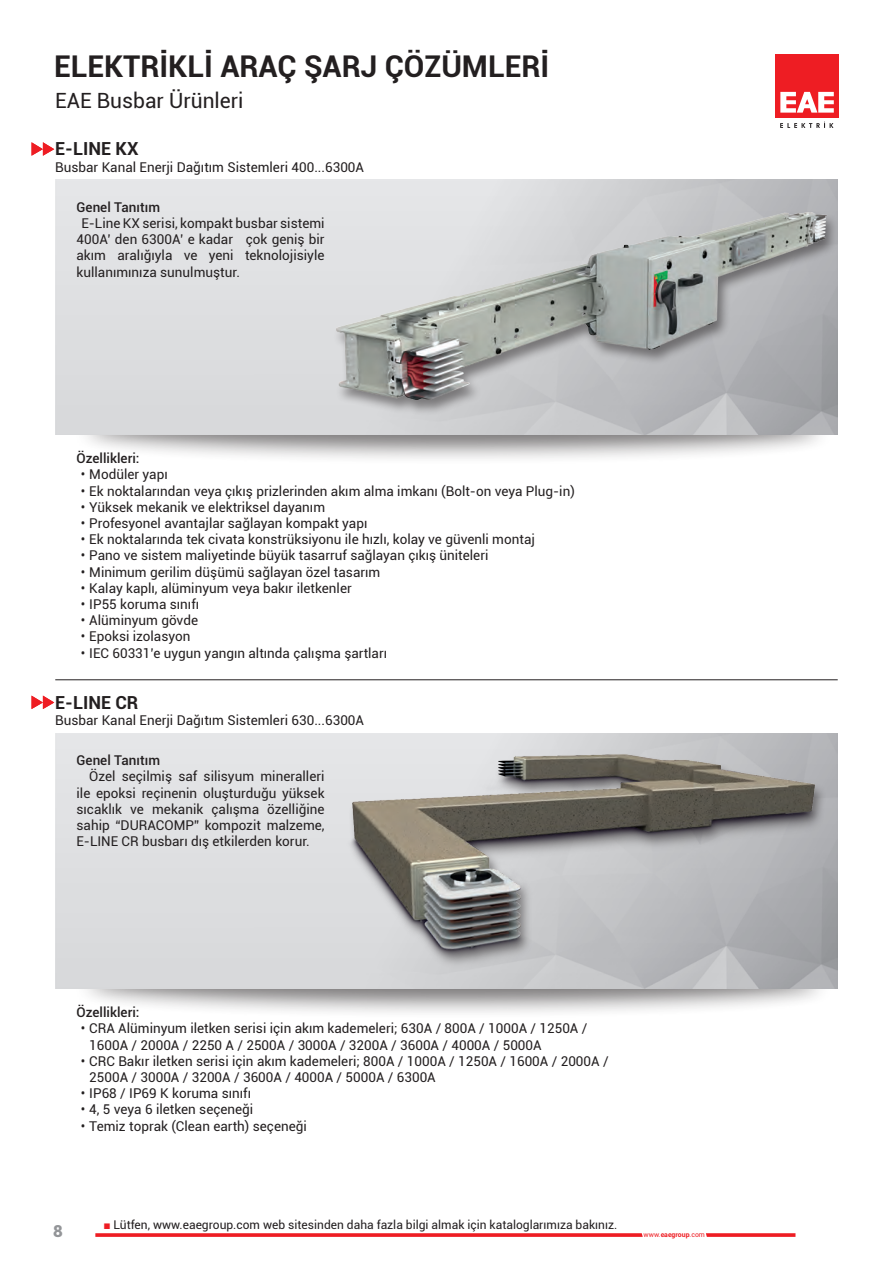
<style>
.page{position:relative;width:893px;height:1263px;background:#fff}
.page>*{position:absolute;margin:0;border:0;box-sizing:border-box;transform-origin:0 0}
.t1{font:700 30px "Roboto";color:#231f20}
.t2{font:21px "Roboto";color:#231f20}
.t3{font:700 18px "Roboto";color:#231f20}
.t4{font:900 16.5px "Roboto";color:#939598}
.t5{font:13.5px/16.2px "Roboto";color:#231f20}
.t6{font:500 13.5px "Roboto";color:#231f20}
.t7{font:12px "Roboto";color:#231f20}
.t8{font:6.9px "Roboto";color:#ee1d23}
.s1{font-family:"Arial";color:#ee1d23}
.s2{font-weight:700}
</style>
<div class="page">
<div style="left:775px;top:54px;width:64px;height:64px;background:#ee1d23"></div>
<svg style="left:780px;top:92px;width:54px;height:21px"></svg>
<svg style="left:780px;top:122px;width:53px;height:6px"></svg>
<svg style="left:95px;top:1233px;width:700px;height:4px;background:#f04348"></svg>
<div style="left:73px;top:946px;width:761px;height:73px;background:#231f20;opacity:.6"></div>
<hr style="left:55px;top:679px;width:783px;height:1px;background:#231f20">
<svg style="left:32px;top:696px;width:22px;height:13px"></svg>
<div style="left:55px;top:733px;width:271px;height:255px;background:#dedfe1"></div>
<img style="left:326px;top:733px;width:512px;height:255px">
<div style="left:73px;top:393px;width:761px;height:72px;background:#231f20;opacity:.6"></div>
<svg style="left:32px;top:142px;width:22px;height:14px"></svg>
<img style="left:55px;top:180px;width:783px;height:255px">
<div style="left:332px;top:211px;width:506px;height:205px;background:#231f20;opacity:.5"></div>
<img style="left:331px;top:199px;width:502px;height:214px">
<h1 class="t1" style="left:54px;top:45px;width:497px">ELEKTRİKLİ ARAÇ ŞARJ ÇÖZÜMLERİ</h1>
<p class="t2" style="left:55px;top:86px;width:190px">EAE Busbar Ürünleri</p>
<p class="t3" style="left:55px;top:136px;width:85px">E-LINE KX</p>
<p class="t5" style="left:55px;top:158px;width:310px">Busbar Kanal Enerji Dağıtım Sistemleri 400...6300A</p>
<p class="t6" style="left:77px;top:197px;width:85px">Genel Tanıtım</p>
<p class="t5" style="left:77px;top:215px;width:250px;text-align:justify;text-indent:5px">E-Line KX serisi, kompakt busbar sistemi 400A’ den 6300A’ e kadar çok geniş bir akım aralığıyla ve yeni teknolojisiyle kullanımınıza sunulmuştur.</p>
<p class="t6" style="left:77px;top:449px;width:64px">Özellikleri:</p>
<p class="t5" style="left:81px;top:466px;width:88px">• Modüler yapı</p>
<p class="t5" style="left:81px;top:482px;width:496px">• Ek noktalarından veya çıkış prizlerinden akım alma imkanı (Bolt-on veya Plug-in)</p>
<p class="t5" style="left:81px;top:498px;width:246px">• Yüksek mekanik ve elektriksel dayanım</p>
<p class="t5" style="left:81px;top:515px;width:288px">• Profesyonel avantajlar sağlayan kompakt yapı</p>
<p class="t5" style="left:81px;top:531px;width:456px">• Ek noktalarında tek civata konstrüksiyonu ile hızlı, kolay ve güvenli montaj</p>
<p class="t5" style="left:81px;top:547px;width:409px">• Pano ve sistem maliyetinde büyük tasarruf sağlayan çıkış üniteleri</p>
<p class="t5" style="left:81px;top:563px;width:301px">• Minimum gerilim düşümü sağlayan özel tasarım</p>
<p class="t5" style="left:81px;top:579px;width:272px">• Kalay kaplı, alüminyum veya bakır iletkenler</p>
<p class="t5" style="left:81px;top:596px;width:120px">• IP55 koruma sınıfı</p>
<p class="t5" style="left:81px;top:612px;width:119px">• Alüminyum gövde</p>
<p class="t5" style="left:81px;top:628px;width:111px">• Epoksi izolasyon</p>
<p class="t5" style="left:81px;top:644px;width:308px">• IEC 60331’e uygun yangın altında çalışma şartları</p>
<p class="t3" style="left:55px;top:690px;width:85px">E-LINE CR</p>
<p class="t5" style="left:55px;top:711px;width:310px">Busbar Kanal Enerji Dağıtım Sistemleri 630...6300A</p>
<p class="t6" style="left:77px;top:751px;width:85px">Genel Tanıtım</p>
<p class="t5" style="left:77px;top:768px;width:250px;text-align:justify;text-indent:13px">Özel seçilmiş saf silisyum mineralleri ile epoksi reçinenin oluşturduğu yüksek sıcaklık ve mekanik çalışma özelliğine sahip “DURACOMP” kompozit malzeme, E-LINE CR busbarı dış etkilerden korur.</p>
<p class="t6" style="left:77px;top:1003px;width:64px">Özellikleri:</p>
<p class="t5" style="left:89px;top:1020px;width:500px;text-indent:-9px">• CRA Alüminyum iletken serisi için akım kademeleri; 630A / 800A / 1000A / 1250A /<br>1600A / 2000A / 2250 A / 2500A / 3000A / 3200A / 3600A / 4000A / 5000A</p>
<p class="t5" style="left:89px;top:1052px;width:521px;text-indent:-9px">• CRC Bakır iletken serisi için akım kademeleri; 800A / 1000A / 1250A / 1600A / 2000A /<br>2500A / 3000A / 3200A / 3600A / 4000A / 5000A / 6300A</p>
<p class="t5" style="left:81px;top:1085px;width:172px">• IP68 / IP69 K koruma sınıfı</p>
<p class="t5" style="left:81px;top:1101px;width:174px">• 4, 5 veya 6 iletken seçeneği</p>
<p class="t5" style="left:81px;top:1117px;width:228px">• Temiz toprak (Clean earth) seçeneği</p>
<p class="t4" style="left:53px;top:1219px;width:11px">8</p>
<p class="t7" style="left:103px;top:1217px;width:515px"><span class="s1">■</span> Lütfen, www.eaegroup.com web sitesinden daha fazla bilgi almak için kataloglarımıza bakınız.</p>
<p class="t8" style="left:644px;top:1229px;width:63px">www.<span class="s2">eaegroup</span>.com</p>
</div>
